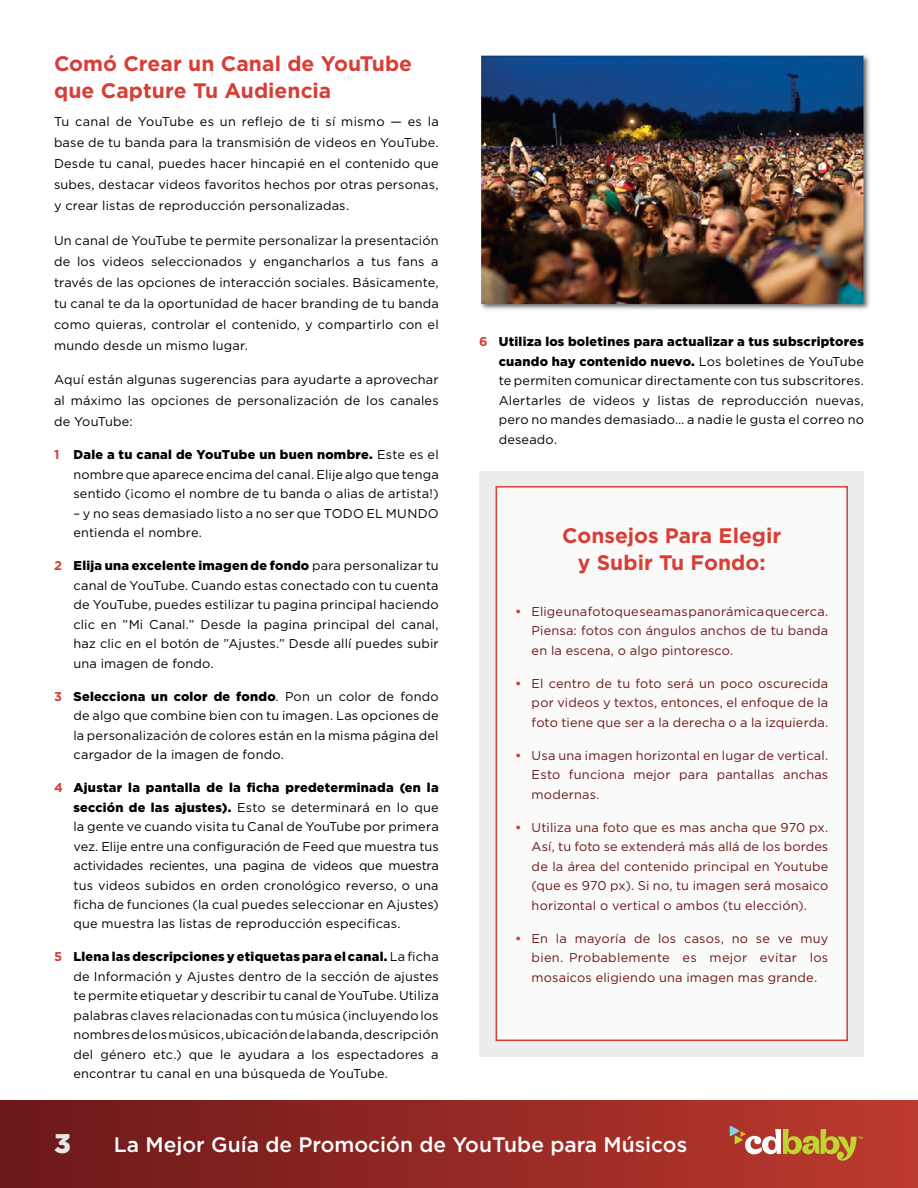
<style>
.page{position:relative;width:918px;height:1188px;background:#fff}
.page>*{position:absolute;margin:0;border:0;box-sizing:border-box;transform-origin:0 0}
.t1{font:900 27px "Gotham";color:#e6e7e8}
.t2{font:700 21px/27px "Gotham";letter-spacing:.005em;color:#d73e36}
.t3{font:500 21px "Gotham";color:#fff}
.t4{font:12.75px/19.5px "Gotham";letter-spacing:.015em;color:#000;text-align:justify}
.t5{font:12.75px/19.5px "Gotham";letter-spacing:.015em;color:#6a181a;text-align:justify}
.s1{font-weight:700;color:#d73e36}
.s2{font-weight:900}
</style>
<div class="page">
<div style="left:0;top:1101px;width:918px;height:87px;background:linear-gradient(to right,#6a181a,#bd3a2e)"></div>
<img style="left:480px;top:55px;width:390px;height:255px">
<div style="left:480px;top:471px;width:384px;height:585px;background:#edeeec"></div>
<div style="left:496px;top:486px;width:352px;height:555px;background:#fafaf9;border:2px solid #d73e36"></div>
<svg style="left:730px;top:1126px;width:133px;height:35px;background:#bc7143"></svg>
<h2 class="t2" style="left:54px;top:50px;width:360px">Comó Crear un Canal de YouTube que Capture Tu Audiencia</h2>
<p class="t4" style="left:54px;top:111px;width:386px;line-height:21px">Tu canal de YouTube es un reflejo de ti sí mismo — es la base de tu banda para la transmisión de videos en YouTube.<br>Desde tu canal, puedes hacer hincapié en el contenido que subes, destacar videos favoritos hechos por otras personas, y crear listas de reproducción personalizadas.</p>
<p class="t4" style="left:54px;top:229px;width:386px;line-height:21px">Un canal de YouTube te permite personalizar la presentación de los videos seleccionados y engancharlos a tus fans a través de las opciones de interacción sociales. Básicamente, tu canal te da la oportunidad de hacer branding de tu banda como quieras, controlar el contenido, y compartirlo con el mundo desde un mismo lugar.</p>
<p class="t4" style="left:54px;top:369px;width:386px;line-height:21px">Aquí están algunas sugerencias para ayudarte a aprovechar al máximo las opciones de personalización de los canales de YouTube:</p>
<p class="t4" style="left:73px;top:445px;width:367px;text-indent:-19px"><span class="s1">1</span> <span class="s2">Dale a tu canal de YouTube un buen nombre.</span> Este es el nombre que aparece encima del canal. Elije algo que tenga sentido (¡como el nombre de tu banda o alias de artista!)</p>
<p class="t4" style="left:73px;top:503px;width:367px">– y no seas demasiado listo a no ser que TODO EL MUNDO entienda el nombre.</p>
<p class="t4" style="left:73px;top:556px;width:367px;text-indent:-19px"><span class="s1">2</span> <span class="s2">Elija una excelente imagen de fondo</span> para personalizar tu canal de YouTube. Cuando estas conectado con tu cuenta de YouTube, puedes estilizar tu pagina principal haciendo clic en ”Mi Canal.” Desde la pagina principal del canal, haz clic en el botón de ”Ajustes.” Desde allí puedes subir una imagen de fondo.</p>
<p class="t4" style="left:73px;top:686px;width:367px;text-indent:-19px"><span class="s1">3</span> <span class="s2">Selecciona un color de fondo</span>. Pon un color de fondo de algo que combine bien con tu imagen. Las opciones de la personalización de colores están en la misma página del cargador de la imagen de fondo.</p>
<p class="t4" style="left:73px;top:778px;width:367px;text-indent:-19px"><span class="s1">4</span> <span class="s2">Ajustar la pantalla de la ficha predeterminada (en la sección de las ajustes).</span> Esto se determinará en lo que la gente ve cuando visita tu Canal de YouTube por primera vez. Elije entre una configuración de Feed que muestra tus actividades recientes, una pagina de videos que muestra tus videos subidos en orden cronológico reverso, o una ficha de funciones (la cual puedes seleccionar en Ajustes) que muestra las listas de reproducción especificas.</p>
<p class="t4" style="left:73px;top:947px;width:367px;text-indent:-19px"><span class="s1">5</span> <span class="s2">Llena las descripciones y etiquetas para el canal.</span> La ficha de Información y Ajustes dentro de la sección de ajustes te permite etiquetar y describir tu canal de YouTube. Utiliza palabras claves relacionadas con tu música (incluyendo los nombres de los músicos, ubicación de la banda, descripción del género etc.) que le ayudara a los espectadores a encontrar tu canal en una búsqueda de YouTube.</p>
<p class="t4" style="left:499px;top:332px;width:367px;text-indent:-19px"><span class="s1">6</span> <span class="s2">Utiliza los boletines para actualizar a tus subscriptores cuando hay contenido nuevo.</span> Los boletines de YouTube te permiten comunicar directamente con tus subscritores.<br>Alertarles de videos y listas de reproducción nuevas, pero no mandes demasiado… a nadie le gusta el correo no deseado.</p>
<h2 class="t2" style="left:562px;top:522px;width:221px;text-align:center">Consejos Para Elegir y Subir Tu Fondo:</h2>
<p class="t5" style="left:532px;top:601px;width:298px;text-indent:-16px"><span class="s1">•</span> Elige una foto que sea mas panorámica que cerca.<br>Piensa: fotos con ángulos anchos de tu banda en la escena, o algo pintoresco.</p>
<p class="t5" style="left:532px;top:673px;width:298px;text-indent:-16px"><span class="s1">•</span> El centro de tu foto será un poco oscurecida por videos y textos, entonces, el enfoque de la foto tiene que ser a la derecha o a la izquierda.</p>
<p class="t5" style="left:532px;top:745px;width:298px;text-indent:-16px"><span class="s1">•</span> Usa una imagen horizontal en lugar de vertical.<br>Esto funciona mejor para pantallas anchas modernas.</p>
<p class="t5" style="left:532px;top:817px;width:298px;text-indent:-17px"><span class="s1">•</span> Utiliza una foto que es mas ancha que 970 px.<br>Así, tu foto se extenderá más allá de los bordes de la área del contenido principal en Youtube (que es 970 px). Si no, tu imagen será mosaico horizontal o vertical o ambos (tu elección).</p>
<p class="t5" style="left:532px;top:928px;width:298px;text-indent:-16px"><span class="s1">•</span> En la mayoría de los casos, no se ve muy bien. Probablemente es mejor evitar los mosaicos eligiendo una imagen mas grande.</p>
<h1 class="t1" style="left:54px;top:1127px;width:18px">3</h1>
<h2 class="t3" style="left:114px;top:1133px;width:575px">La Mejor Guía de Promoción de YouTube para Músicos</h2>
</div>
